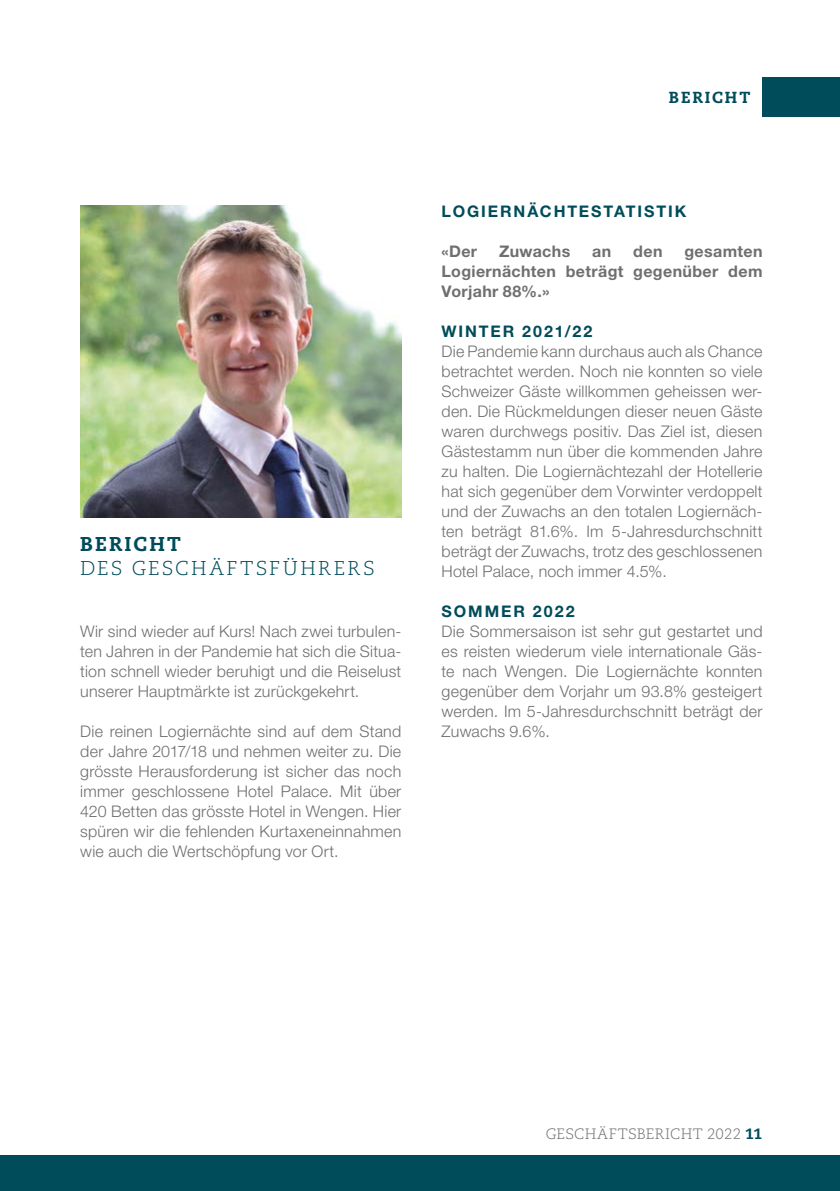
<style>
.page{position:relative;width:840px;height:1191px;background:#fff}
.page>*{position:absolute;margin:0;border:0;box-sizing:border-box;transform-origin:0 0}
.t1{font:300 20px "Caecilia LT Std";letter-spacing:.11em;color:#014c5a}
.t2{font:800 20px "Caecilia LT Std";letter-spacing:.11em;color:#014c5a}
.t3{font:300 16px/20px "Helvetica Neue LT Std";letter-spacing:.015em;color:#706f6f;text-align:justify}
.t4{font:700 16px/20px "Helvetica Neue LT Std";letter-spacing:.025em;color:#706f6f;text-align:justify}
.t5{font:700 16px "Helvetica Neue LT Std";letter-spacing:.12em;color:#014c5a}
.t6{font:800 16px "Caecilia LT Std";letter-spacing:.115em;color:#014c5a}
.t7{font:300 15px "Caecilia LT Std";letter-spacing:.02em;color:#706f6f}
.s1{font-weight:800;color:#014c5a}
</style>
<div class="page">
<div style="left:0;top:1155px;width:839px;height:36px;background:#014c5a"></div>
<div style="left:762px;top:77px;width:77px;height:40px;background:#014c5a"></div>
<img style="left:80px;top:206px;width:321px;height:311px">
<p class="t2" style="left:80px;top:532px;width:102px">BERICHT</p>
<p class="t1" style="left:80px;top:557px;width:295px">DES GESCHÄFTSFÜHRERS</p>
<p class="t3" style="left:80px;top:621px;width:322px">Wir sind wieder auf Kurs! Nach zwei turbulen&shy;ten Jahren in der Pandemie hat sich die Situa&shy;tion schnell wieder beruhigt und die Reiselust unserer Hauptmärkte ist zurückgekehrt.</p>
<p class="t3" style="left:80px;top:721px;width:322px">Die reinen Logiernächte sind auf dem Stand der Jahre 2017/18 und nehmen weiter zu. Die grösste Herausforderung ist sicher das noch immer geschlossene Hotel Palace. Mit über 420 Betten das grösste Hotel in Wengen. Hier spüren wir die fehlenden Kurtaxeneinnahmen wie auch die Wertschöpfung vor Ort.</p>
<p class="t6" style="left:668px;top:88px;width:83px">BERICHT</p>
<p class="t5" style="left:441px;top:201px;width:246px">LOGIERNÄCHTESTATISTIK</p>
<p class="t4" style="left:441px;top:241px;width:37px">«Der</p>
<p class="t4" style="left:499px;top:241px;width:73px">Zuwachs</p>
<p class="t4" style="left:592px;top:241px;width:21px">an</p>
<p class="t4" style="left:633px;top:241px;width:31px">den</p>
<p class="t4" style="left:441px;top:241px;width:322px;text-indent:243px">gesamten Logiernächten beträgt gegenüber dem Vorjahr 88%.»</p>
<p class="t5" style="left:441px;top:321px;width:152px">WINTER 2021/22</p>
<p class="t3" style="left:441px;top:341px;width:322px">Die Pandemie kann durchaus auch als Chance betrachtet werden. Noch nie konnten so viele Schweizer Gäste willkommen geheissen wer&shy;den. Die Rückmeldungen dieser neuen Gäste waren durchwegs positiv. Das Ziel ist, diesen Gästestamm nun über die kommenden Jahre zu halten. Die Logiernächtezahl der Hotellerie hat sich gegenüber dem Vorwinter verdoppelt und der Zuwachs an den totalen Logiernäch&shy;ten beträgt 81.6%. Im 5-Jahresdurchschnitt beträgt der Zuwachs, trotz des geschlossenen Hotel Palace, noch immer 4.5%.</p>
<p class="t5" style="left:441px;top:601px;width:135px">SOMMER 2022</p>
<p class="t3" style="left:441px;top:621px;width:322px">Die Sommersaison ist sehr gut gestartet und es reisten wiederum viele internationale Gäs&shy;te nach Wengen. Die Logiernächte konnten gegenüber dem Vorjahr um 93.8% gesteigert werden. Im 5-Jahresdurchschnitt beträgt der Zuwachs 9.6%.</p>
<p class="t7" style="left:545px;top:1125px;width:218px">GESCHÄFTSBERICHT 2022 <span class="s1">11</span></p>
</div>
